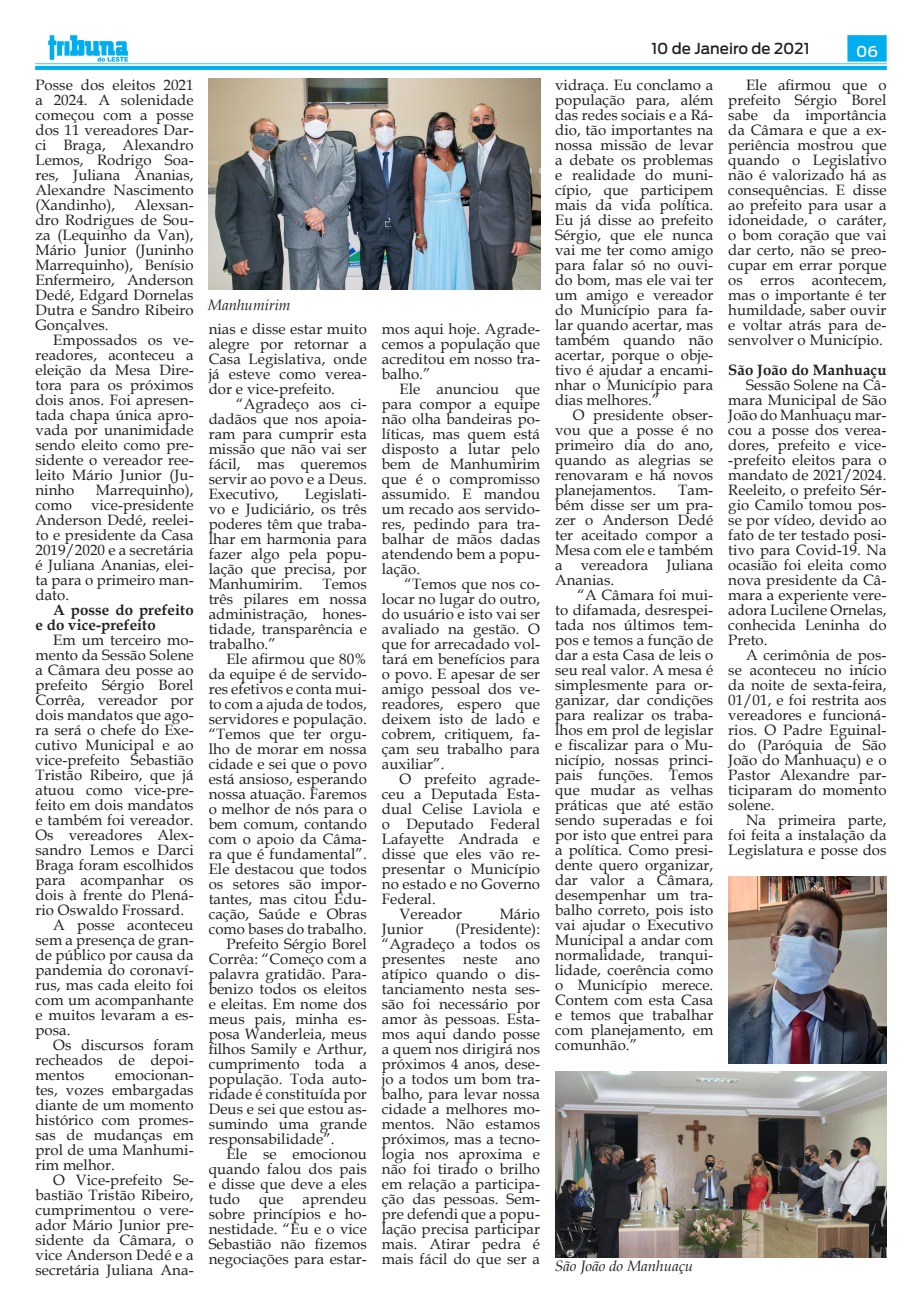
<style>
.page{position:relative;width:922px;height:1312px;background:#fff}
.page>*{position:absolute;margin:0;border:0;box-sizing:border-box;transform-origin:0 0}
.Tribuna_Texto_-_Book{font:15px/15px "Book Antiqua";letter-spacing:.005em;color:#231f20;text-align:justify}
.Tribuna_Texto_-_Book-2{font:700 15px/15px "Book Antiqua";letter-spacing:.005em;color:#231f20}
.Tribuna_Texto_-_Book-3{font:italic 15px "Book Antiqua";color:#231f20}
.t1{font:500 15px "Antenna";color:#231f20}
.t2{font:500 15px "Antenna";color:#fff}
</style>
<div class="page">
<img style="left:35px;top:35px;width:851px;height:34px">
<img style="left:209px;top:79px;width:331px;height:211px">
<img style="left:728px;top:876px;width:158px;height:186px">
<img style="left:555px;top:1071px;width:331px;height:186px">
<p class="Tribuna_Texto_-_Book" style="left:35px;top:77px;width:160px">Posse dos eleitos 2021 a 2024. A solenidade começou com a posse dos 11 vereadores Dar&shy;ci Braga, Alexandro Lemos, Rodrigo Soa&shy;res, Juliana Ananias, Alexandre Nascimento (Xandinho),</p>
<p class="Tribuna_Texto_-_Book" style="left:35px;top:197px;width:160px;text-indent:99px">Alexsan&shy;dro Rodrigues de Sou&shy;za (Lequinho da Van), Mário Junior (Juninho Marrequinho), Benísio Enfermeiro, Anderson Dedé, Edgard Dornelas Dutra e Sandro Ribeiro Gonçalves.</p>
<p class="Tribuna_Texto_-_Book" style="left:35px;top:332px;width:160px;text-indent:18px">Empossados os ve&shy;readores, aconteceu a eleição da Mesa Dire&shy;tora para os próximos dois anos. Foi apresen&shy;tada chapa única apro&shy;vada por unanimidade sendo eleito como pre&shy;sidente o vereador ree&shy;leito Mário Junior (Ju&shy;ninho</p>
<p class="Tribuna_Texto_-_Book" style="left:96px;top:482px;width:99px">Marrequinho),</p>
<p class="Tribuna_Texto_-_Book" style="left:35px;top:497px;width:160px;text-indent:56px">vice-presidente Anderson Dedé, reelei&shy;to e presidente da Casa 2019/2020 e a secretária é Juliana Ananias, elei&shy;ta para o primeiro man&shy;dato.</p>
<p class="Tribuna_Texto_-_Book-2" style="left:35px;top:602px;width:160px;text-indent:18px">A posse do prefeito e do vice-prefeito</p>
<p class="Tribuna_Texto_-_Book" style="left:35px;top:632px;width:160px;text-indent:18px">Em um terceiro mo&shy;mento da Sessão Solene a Câmara deu posse ao prefeito Sérgio Borel Corrêa, vereador por dois mandatos que ago&shy;ra será o chefe do Exe&shy;cutivo Municipal e ao vice-prefeito Sebastião Tristão Ribeiro, que já atuou como vice-pre&shy;feito em dois mandatos e também foi vereador.<br>Os vereadores Alex&shy;sandro Lemos e Darci Braga foram escolhidos para acompanhar os dois à frente do Plená&shy;rio Oswaldo Frossard.</p>
<p class="Tribuna_Texto_-_Book" style="left:35px;top:917px;width:160px;text-indent:18px">A posse aconteceu sem a presença de gran&shy;de público por causa da pandemia do coronaví&shy;rus, mas cada eleito foi com um acompanhante e muitos levaram a es&shy;posa.</p>
<p class="Tribuna_Texto_-_Book" style="left:35px;top:1037px;width:160px;text-indent:18px">Os discursos foram recheados de depoi&shy;mentos</p>
<p class="Tribuna_Texto_-_Book" style="left:35px;top:497px;width:38px">como</p>
<p class="Tribuna_Texto_-_Book" style="left:35px;top:1067px;width:160px;text-indent:80px">emocionan&shy;tes, vozes embargadas diante de um momento histórico com promes&shy;sas de mudanças em prol de uma Manhumi&shy;rim melhor.</p>
<p class="Tribuna_Texto_-_Book" style="left:35px;top:1172px;width:160px;text-indent:18px">O Vice-prefeito Se&shy;bastião Tristão Ribeiro, cumprimentou o vere&shy;ador Mário Junior pre&shy;sidente da Câmara, o vice Anderson Dedé e a secretária Juliana Ana-</p>
<p class="Tribuna_Texto_-_Book-3" style="left:208px;top:294px;width:84px">Manhumirim</p>
<p class="Tribuna_Texto_-_Book" style="left:209px;top:320px;width:160px">nias e disse estar muito alegre por retornar a Casa Legislativa, onde já esteve como verea&shy;dor e vice-prefeito.</p>
<p class="Tribuna_Texto_-_Book" style="left:209px;top:395px;width:160px;text-indent:27px">“Agradeço aos ci&shy;dadãos que nos apoia&shy;ram para cumprir esta missão que não vai ser fácil, mas queremos servir ao povo e a Deus.<br>Executivo,</p>
<p class="Tribuna_Texto_-_Book" style="left:209px;top:485px;width:160px;text-indent:96px">Legislati&shy;vo e Judiciário, os três poderes têm que traba&shy;lhar em harmonia para fazer algo pela popu&shy;lação que precisa, por Manhumirim.</p>
<p class="Tribuna_Texto_-_Book" style="left:209px;top:575px;width:160px;text-indent:114px">Temos três pilares em nossa administração, hones&shy;tidade, transparência e trabalho.”</p>
<p class="Tribuna_Texto_-_Book" style="left:209px;top:650px;width:160px;text-indent:18px">Ele afirmou que 80% da equipe é de servido&shy;res efetivos e conta mui&shy;to com a ajuda de todos, servidores e população. “Temos que ter orgu&shy;lho de morar em nossa cidade e sei que o povo está ansioso, esperando nossa atuação. Faremos o melhor de nós para o bem comum, contando com o apoio da Câma&shy;ra que é fundamental”.<br>Ele destacou que todos os setores são impor&shy;tantes, mas citou Edu&shy;cação, Saúde e Obras como bases do trabalho.</p>
<p class="Tribuna_Texto_-_Book" style="left:209px;top:935px;width:160px;text-indent:18px">Prefeito Sérgio Borel Corrêa: “Começo com a palavra gratidão. Para&shy;benizo todos os eleitos e eleitas. Em nome dos meus pais, minha es&shy;posa Wanderleia, meus filhos Samily e Arthur, cumprimento toda a população. Toda auto&shy;ridade é constituída por Deus e sei que estou as&shy;sumindo uma grande responsabilidade”.</p>
<p class="Tribuna_Texto_-_Book" style="left:209px;top:1145px;width:160px;text-indent:18px">Ele se emocionou quando falou dos pais e disse que deve a eles tudo</p>
<p class="Tribuna_Texto_-_Book" style="left:209px;top:1190px;width:160px;text-indent:94px">aprendeu sobre princípios e ho&shy;nestidade. “Eu e o vice Sebastião não fizemos negociações para estar-</p>
<p class="Tribuna_Texto_-_Book" style="left:259px;top:1190px;width:26px">que</p>
<p class="Tribuna_Texto_-_Book" style="left:382px;top:320px;width:160px">mos aqui hoje. Agrade&shy;cemos a população que acreditou em nosso tra&shy;balho.”</p>
<p class="Tribuna_Texto_-_Book" style="left:382px;top:380px;width:160px;text-indent:18px">Ele anunciou que para compor a equipe não olha bandeiras po&shy;líticas, mas quem está disposto a lutar pelo bem de Manhumirim que é o compromisso assumido. E mandou um recado aos servido&shy;res, pedindo para tra&shy;balhar de mãos dadas atendendo bem a popu&shy;lação.</p>
<p class="Tribuna_Texto_-_Book" style="left:382px;top:575px;width:160px;text-indent:23px">“Temos que nos co&shy;locar no lugar do outro, do usuário e isto vai ser avaliado na gestão. O que for arrecadado vol&shy;tará em benefícios para o povo. E apesar de ser amigo pessoal dos ve&shy;readores, espero que deixem isto de lado e cobrem, critiquem, fa&shy;çam seu trabalho para auxiliar”.</p>
<p class="Tribuna_Texto_-_Book" style="left:382px;top:770px;width:160px;text-indent:18px">O prefeito agrade&shy;ceu a Deputada Esta&shy;dual Celise Laviola e o Deputado Federal Lafayette Andrada e disse que eles vão re&shy;presentar o Município no estado e no Governo Federal.</p>
<p class="Tribuna_Texto_-_Book" style="left:399px;top:905px;width:64px">Vereador</p>
<p class="Tribuna_Texto_-_Book" style="left:499px;top:905px;width:42px">Mário</p>
<p class="Tribuna_Texto_-_Book" style="left:382px;top:920px;width:43px">Junior</p>
<p class="Tribuna_Texto_-_Book" style="left:382px;top:920px;width:160px;text-indent:74px">(Presidente): “Agradeço a todos os presentes neste ano atípico quando o dis&shy;tanciamento nesta ses&shy;são foi necessário por amor às pessoas. Esta&shy;mos aqui dando posse a quem nos dirigirá nos próximos 4 anos, dese&shy;jo a todos um bom tra&shy;balho, para levar nossa cidade a melhores mo&shy;mentos. Não estamos próximos, mas a tecno&shy;logia nos aproxima e não foi tirado o brilho em relação a participa&shy;ção das pessoas. Sem&shy;pre defendi que a popu&shy;lação precisa participar mais. Atirar pedra é mais fácil do que ser a</p>
<p class="t1" style="left:651px;top:40px;width:160px">10 de Janeiro de 2021</p>
<p class="t2" style="left:855px;top:42px;width:23px">06</p>
<p class="Tribuna_Texto_-_Book" style="left:555px;top:77px;width:160px">vidraça. Eu conclamo a população para, além das redes sociais e a Rá&shy;dio, tão importantes na nossa missão de levar a debate os problemas e realidade do muni&shy;cípio, que participem mais da vida política.<br>Eu já disse ao prefeito Sérgio, que ele nunca vai me ter como amigo para falar só no ouvi&shy;do bom, mas ele vai ter um amigo e vereador do Município para fa&shy;lar quando acertar, mas também quando não acertar, porque o obje&shy;tivo é ajudar a encami&shy;nhar o Município para dias melhores.”</p>
<p class="Tribuna_Texto_-_Book" style="left:555px;top:407px;width:160px;text-indent:18px">O presidente obser&shy;vou que a posse é no primeiro dia do ano, quando as alegrias se renovaram e há novos planejamentos.</p>
<p class="Tribuna_Texto_-_Book" style="left:555px;top:482px;width:160px;text-indent:123px">Tam&shy;bém disse ser um pra&shy;zer o Anderson Dedé ter aceitado compor a Mesa com ele e também a vereadora Juliana Ananias.</p>
<p class="Tribuna_Texto_-_Book" style="left:555px;top:587px;width:160px;text-indent:22px">“A Câmara foi mui&shy;to difamada, desrespei&shy;tada nos últimos tem&shy;pos e temos a função de dar a esta Casa de leis o seu real valor. A mesa é simplesmente para or&shy;ganizar, dar condições para realizar os traba&shy;lhos em prol de legislar e fiscalizar para o Mu&shy;nicípio, nossas princi&shy;pais funções. Temos que mudar as velhas práticas que até estão sendo superadas e foi por isto que entrei para a política. Como presi&shy;dente quero organizar, dar valor a Câmara, desempenhar um tra&shy;balho correto, pois isto vai ajudar o Executivo Municipal a andar com normalidade, tranqui&shy;lidade, coerência como o Município merece.<br>Contem com esta Casa e temos que trabalhar com planejamento, em comunhão.”</p>
<p class="Tribuna_Texto_-_Book" style="left:728px;top:77px;width:160px;text-indent:18px">Ele afirmou que o prefeito Sérgio Borel sabe da importância da Câmara e que a ex&shy;periência mostrou que quando o Legislativo não é valorizado há as consequências. E disse ao prefeito para usar a idoneidade, o caráter, o bom coração que vai dar certo, não se preo&shy;cupar em errar porque os erros acontecem, mas o importante é ter humildade, saber ouvir e voltar atrás para de&shy;senvolver o Município.</p>
<p class="Tribuna_Texto_-_Book-2" style="left:728px;top:362px;width:160px">São João do Manhuaçu</p>
<p class="Tribuna_Texto_-_Book" style="left:728px;top:377px;width:160px;text-indent:18px">Sessão Solene na Câ&shy;mara Municipal de São João do Manhuaçu mar&shy;cou a posse dos verea&shy;dores, prefeito e vice--prefeito eleitos para o mandato de 2021/2024.<br>Reeleito, o prefeito Sér&shy;gio Camilo tomou pos&shy;se por vídeo, devido ao fato de ter testado posi&shy;tivo para Covid-19. Na ocasião foi eleita como nova presidente da Câ&shy;mara a experiente vere&shy;adora Lucilene Ornelas, conhecida Leninha do Preto.</p>
<p class="Tribuna_Texto_-_Book" style="left:728px;top:647px;width:160px;text-indent:18px">A cerimônia de pos&shy;se aconteceu no início da noite de sexta-feira, 01/01, e foi restrita aos vereadores e funcioná&shy;rios. O Padre Eguinal&shy;do (Paróquia de São João do Manhuaçu) e o Pastor Alexandre par&shy;ticiparam do momento solene.</p>
<p class="Tribuna_Texto_-_Book" style="left:728px;top:812px;width:160px;text-indent:18px">Na primeira parte, foi feita a instalação da Legislatura e posse dos</p>
<p class="Tribuna_Texto_-_Book-3" style="left:555px;top:1254px;width:140px">São João do Manhuaçu</p>
</div>
